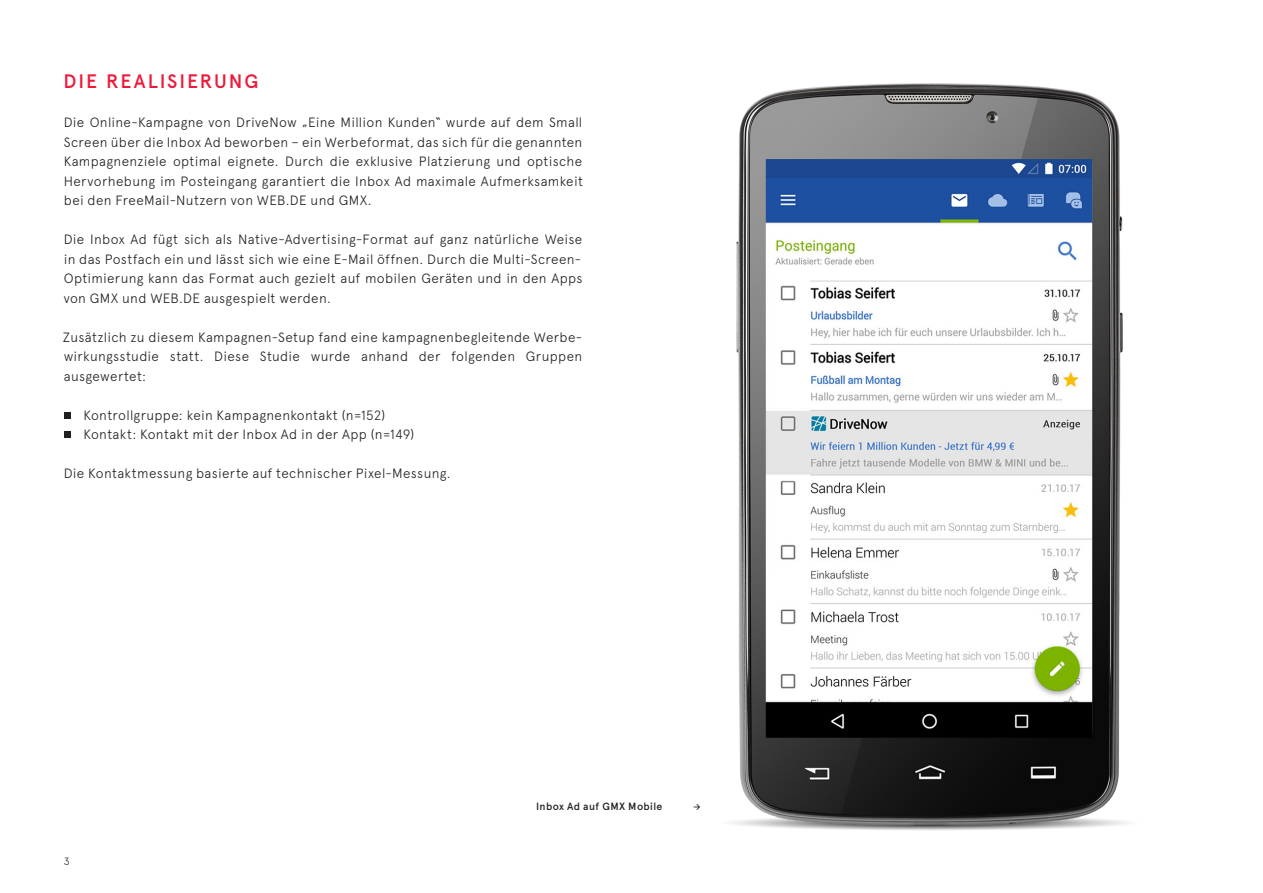
<style>
.page{position:relative;width:1263px;height:893px;background:#fff}
.page>*{position:absolute;margin:0;border:0;box-sizing:border-box;transform-origin:0 0}
.Headlines___Apercu_V{font:500 19.5px "Apercu";letter-spacing:.095em;color:#ed1a3a}
.Fließtext_Blocksatz{font:300 13.5px/19.5px "Apercu";letter-spacing:.025em;color:#231f20}
.BU_linksbuendig___Ap{font:500 10.5px "Apercu";letter-spacing:.035em;color:#231f20}
.t1{font:300 10.5px "Apercu";color:#231f20}
</style>
<div class="page">
<div style="left:64px;top:412px;width:7px;height:7px;background:#231f20"></div>
<div style="left:64px;top:431px;width:7px;height:7px;background:#231f20"></div>
<img style="left:732px;top:84px;width:395px;height:746px">
<p class="Headlines___Apercu_V" style="left:64px;top:70px;width:196px">DIE REALISIERUNG</p>
<p class="Fließtext_Blocksatz" style="left:64px;top:113px;width:520px">Die Online-Kampagne von DriveNow „Eine Million Kunden“ wurde auf dem Small<br>Screen über die Inbox Ad beworben – ein Werbeformat, das sich für die genannten</p>
<p class="Fließtext_Blocksatz" style="left:64px;top:152px;width:521px;text-align:justify">Kampagnenziele optimal eignete. Durch die exklusive Platzierung und optische Hervorhebung im Posteingang garantiert die Inbox Ad maximale Aufmerksamkeit bei den FreeMail-Nutzern von WEB.DE und GMX.</p>
<p class="Fließtext_Blocksatz" style="left:64px;top:230px;width:520px">Die Inbox Ad fügt sich als Native-Advertising-Format auf ganz natürliche Weise in das Postfach ein und lässt sich wie eine E-Mail öffnen. Durch die Multi-Screen-</p>
<p class="Fließtext_Blocksatz" style="left:64px;top:269px;width:520px">Optimierung kann das Format auch gezielt auf mobilen Geräten und in den Apps von GMX und WEB.DE ausgespielt werden.</p>
<p class="Fließtext_Blocksatz" style="left:63px;top:327px;width:521px">Zusätzlich zu diesem Kampagnen-Setup fand eine kampagnenbegleitende Werbe-</p>
<p class="Fließtext_Blocksatz" style="left:64px;top:347px;width:520px">wirkungsstudie statt. Diese Studie wurde anhand der folgenden Gruppen ausgewertet:</p>
<p class="Fließtext_Blocksatz" style="left:83px;top:405px;width:303px">Kontrollgruppe: kein Kampagnenkontakt (n=152)</p>
<p class="Fließtext_Blocksatz" style="left:83px;top:425px;width:332px">Kontakt: Kontakt mit der Inbox Ad in der App (n=149)</p>
<p class="Fließtext_Blocksatz" style="left:64px;top:464px;width:388px">Die Kontaktmessung basierte auf technischer Pixel-Messung.</p>
<p class="t1" style="left:64px;top:855px;width:8px">3</p>
<p class="BU_linksbuendig___Ap" style="left:536px;top:800px;width:128px">Inbox Ad auf GMX Mobile</p>
</div>
